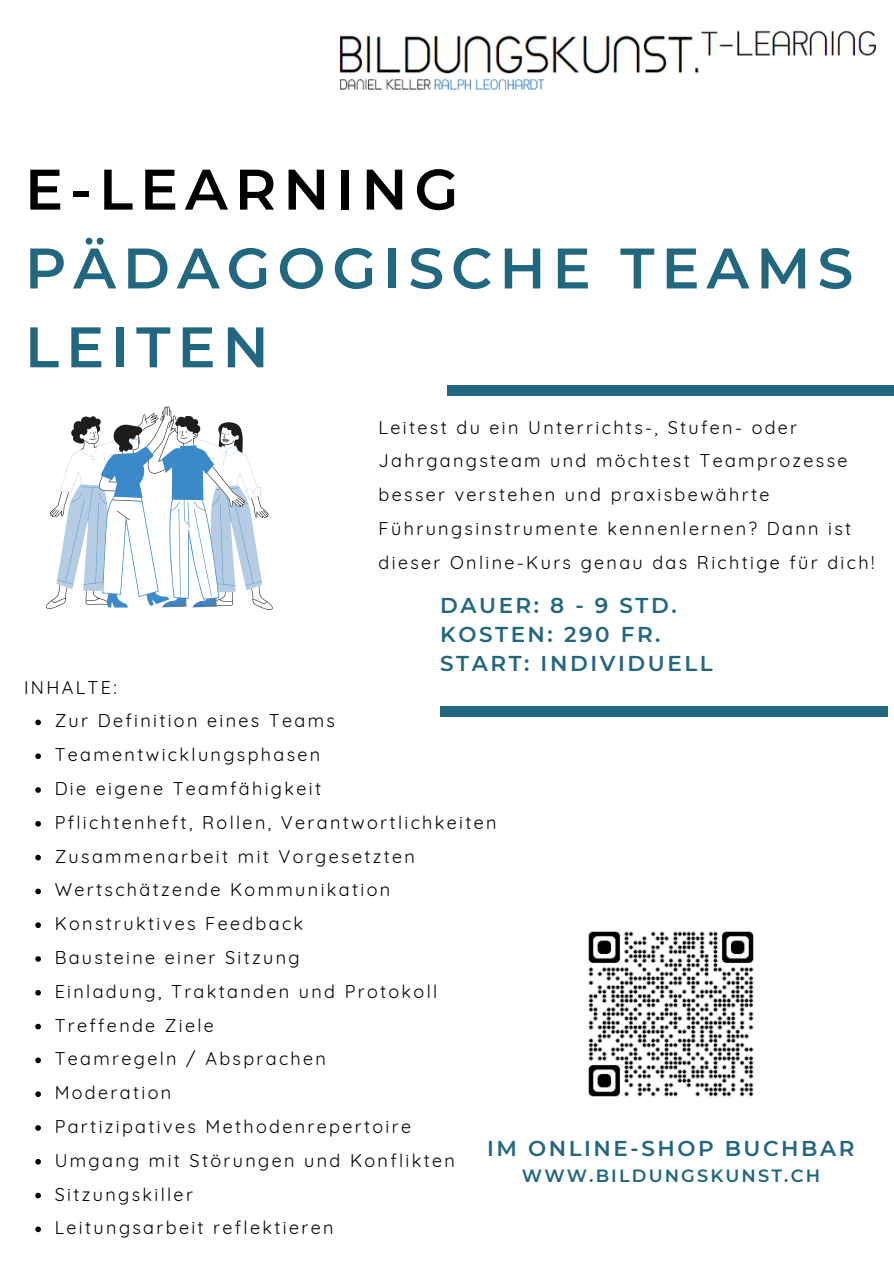
<style>
.page{position:relative;width:894px;height:1264px;background:#fff}
.page>*{position:absolute;margin:0;border:0;box-sizing:border-box;transform-origin:0 0}
.t1{font:600 57px/78.8px "Montserrat";letter-spacing:.12em;color:#226780}
.t2{font:600 57px "Montserrat";letter-spacing:.12em;color:#000}
.t3{font:600 21.45px/29px "Montserrat";letter-spacing:.12em;color:#226780}
.t4{font:18px/33.8px "Quicksand";letter-spacing:.13em;color:#000}
.t5{font:600 17.7px "Montserrat";letter-spacing:.12em;color:#226780}
</style>
<div class="page">
<div style="left:447px;top:385px;width:446px;height:10px;background:#226780"></div>
<img style="left:339px;top:30px;width:538px;height:60px">
<div style="left:440px;top:706px;width:447px;height:10px;background:#226780"></div>
<img style="left:588px;top:931px;width:166px;height:166px">
<svg style="left:45px;top:406px;width:228px;height:204px"></svg>
<svg style="left:35px;top:719px;width:6px;height:6px"></svg>
<svg style="left:35px;top:753px;width:6px;height:6px"></svg>
<svg style="left:35px;top:787px;width:6px;height:5px"></svg>
<svg style="left:35px;top:821px;width:6px;height:5px"></svg>
<svg style="left:35px;top:854px;width:6px;height:6px"></svg>
<svg style="left:35px;top:888px;width:6px;height:6px"></svg>
<svg style="left:35px;top:922px;width:6px;height:6px"></svg>
<svg style="left:35px;top:956px;width:6px;height:5px"></svg>
<svg style="left:35px;top:990px;width:6px;height:5px"></svg>
<svg style="left:35px;top:1023px;width:6px;height:6px"></svg>
<svg style="left:35px;top:1057px;width:6px;height:6px"></svg>
<svg style="left:35px;top:1091px;width:6px;height:5px"></svg>
<svg style="left:35px;top:1125px;width:6px;height:5px"></svg>
<svg style="left:35px;top:1159px;width:6px;height:5px"></svg>
<svg style="left:35px;top:1192px;width:6px;height:6px"></svg>
<svg style="left:35px;top:1226px;width:6px;height:6px"></svg>
<h1 class="t2" style="left:25px;top:154px;width:435px">E-LEARNING</h1>
<h1 class="t1" style="left:25px;top:229px;width:829px">PÄDAGOGISCHE TEAMS<br>LEITEN</h1>
<p class="t4" style="left:378px;top:410px;width:497px">Leitest du ein Unterrichts-, Stufen- oder Jahrgangsteam und möchtest Teamprozesse besser verstehen und praxisbewährte Führungsinstrumente kennenlernen? Dann ist dieser Online-Kurs genau das Richtige für dich!</p>
<p class="t4" style="left:24px;top:670px;width:94px">INHALTE:</p>
<p class="t3" style="left:440px;top:590px;width:274px">DAUER: 8 - 9 STD.<br>KOSTEN: 290 FR.<br>START: INDIVIDUELL</p>
<p class="t4" style="left:55px;top:704px;width:443px">Zur Definition eines Teams<br>Teamentwicklungsphasen<br>Die eigene Teamfähigkeit<br>Pflichtenheft, Rollen, Verantwortlichkeiten<br>Zusammenarbeit mit Vorgesetzten<br>Wertschätzende Kommunikation<br>Konstruktives Feedback<br>Bausteine einer Sitzung<br>Einladung, Traktanden und Protokoll<br>Treffende Ziele<br>Teamregeln / Absprachen<br>Moderation<br>Partizipatives Methodenrepertoire<br>Umgang mit Störungen und Konflikten<br>Sitzungskiller<br>Leitungsarbeit reflektieren</p>
<p class="t3" style="left:487px;top:1134px;width:369px">IM ONLINE-SHOP BUCHBAR</p>
<p class="t5" style="left:521px;top:1165px;width:299px">WWW.BILDUNGSKUNST.CH</p>
</div>
